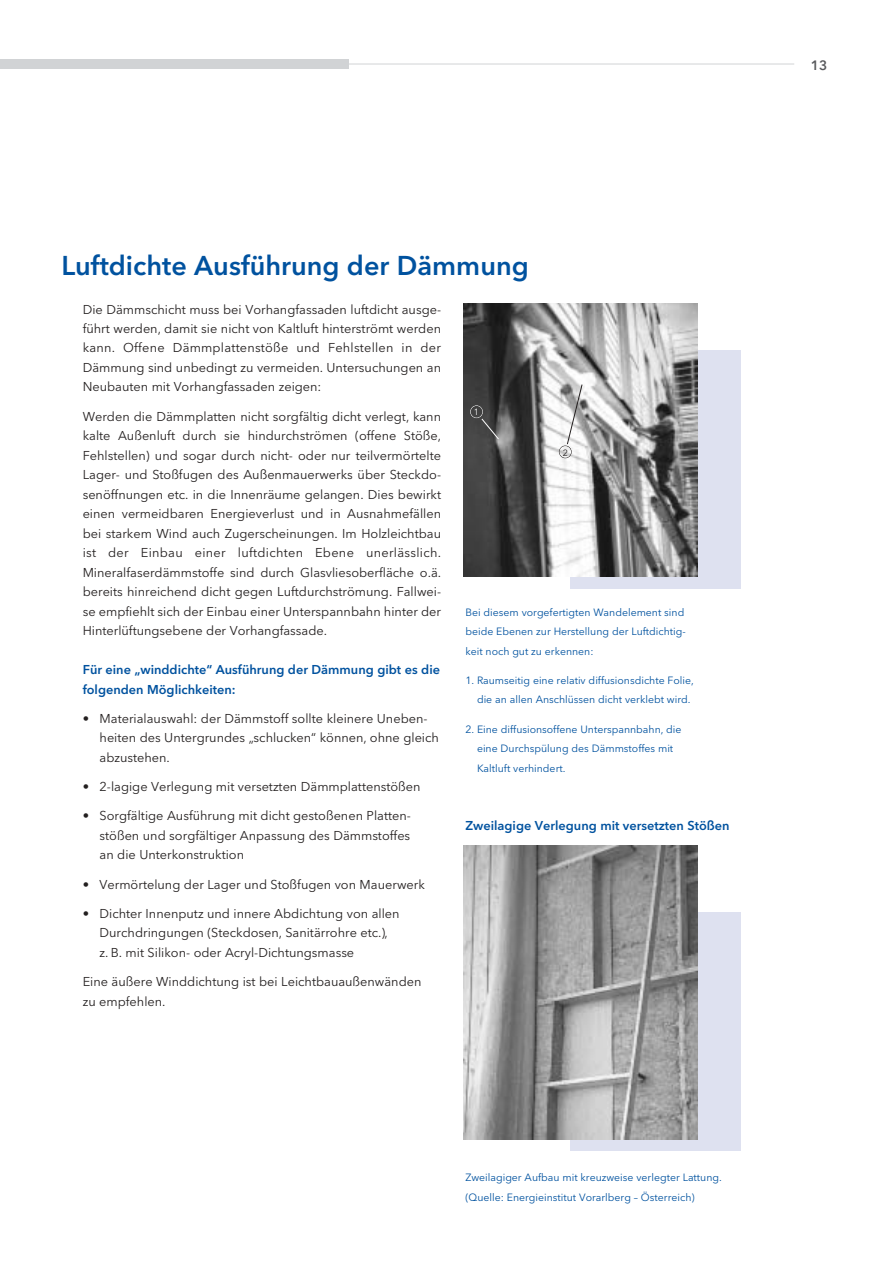
<style>
.page{position:relative;width:894px;height:1263px;background:#fff}
.page>*{position:absolute;margin:0;border:0;box-sizing:border-box;transform-origin:0 0}
.t1{font:600 27px "Avenir Next LT Pro";color:#00529f}
.t2{font:600 13.5px "Avenir Next LT Pro";color:#57585b}
.t3{font:12.75px/19.5px "Avenir Next LT Pro";color:#231f1f;text-align:justify}
.t4{font:600 12.75px/19.5px "Avenir Next LT Pro";color:#00529f}
.t5{font:10.5px/19.5px "Avenir Next LT Pro";color:#00529f}
.t6{font:9px "Avenir Next LT Pro";color:#231f1f}
.t7{font:9px "Avenir Next LT Pro";color:#fff}
</style>
<div class="page">
<hr style="left:0;top:64px;width:794px;height:1px;background:#d1d3d5">
<div style="left:0;top:60px;width:349px;height:9px;background:#d1d3d5"></div>
<div style="left:570px;top:912px;width:170px;height:238px;background:#dee1f0"></div>
<div style="left:570px;top:350px;width:170px;height:238px;background:#dee1f0"></div>
<img style="left:464px;top:303px;width:234px;height:274px">
<img style="left:464px;top:846px;width:234px;height:293px">
<div style="left:559px;top:446px;width:13px;height:12px;border:1px solid #231f1f;border-radius:50%"></div>
<div style="left:470px;top:405px;width:13px;height:13px;border:1px solid #fff;border-radius:50%"></div>
<svg style="left:567px;top:384px;width:16px;height:61px"></svg>
<svg style="left:481px;top:418px;width:18px;height:22px"></svg>
<h1 class="t1" style="left:61px;top:255px;width:469px">Luftdichte Ausführung der Dämmung</h1>
<p class="t3" style="left:83px;top:300px;width:360px">Die Dämmschicht muss bei Vorhangfassaden luftdicht ausge&shy;führt werden, damit sie nicht von Kaltluft hinterströmt werden kann. Offene Dämmplattenstöße und Fehlstellen in der Dämmung sind unbedingt zu vermeiden. Untersuchungen an Neubauten mit Vorhangfassaden zeigen:</p>
<p class="t3" style="left:83px;top:408px;width:360px">Werden die Dämmplatten nicht sorgfältig dicht verlegt, kann kalte Außenluft durch sie hindurchströmen (offene Stöße, Fehlstellen) und sogar durch nicht- oder nur teilvermörtelte Lager- und Stoßfugen des Außenmauerwerks über Steckdo&shy;senöffnungen etc. in die Innenräume gelangen. Dies bewirkt einen vermeidbaren Energieverlust und in Ausnahmefällen bei starkem Wind auch Zugerscheinungen. Im Holzleichtbau ist der Einbau einer luftdichten Ebene unerlässlich.<br>Mineralfaserdämmstoffe sind durch Glasvliesoberfläche o.ä. bereits hinreichend dicht gegen Luftdurchströmung. Fallwei&shy;se empfiehlt sich der Einbau einer Unterspannbahn hinter der Hinterlüftungsebene der Vorhangfassade.</p>
<p class="t4" style="left:83px;top:661px;width:359px">Für eine „winddichte“ Ausführung der Dämmung gibt es die folgenden Möglichkeiten:</p>
<p class="t3" style="left:100px;top:710px;width:341px;text-align:left;text-indent:-17px">• Materialauswahl: der Dämmstoff sollte kleinere Uneben&shy;heiten des Untergrundes „schlucken“ können, ohne gleich abzustehen.</p>
<p class="t3" style="left:83px;top:778px;width:339px">• 2-lagige Verlegung mit versetzten Dämmplattenstößen</p>
<p class="t3" style="left:100px;top:807px;width:313px;text-indent:-17px">• Sorgfältige Ausführung mit dicht gestoßenen Platten&shy;stößen und sorgfältiger Anpassung des Dämmstoffes an die Unterkonstruktion</p>
<p class="t3" style="left:83px;top:876px;width:344px">• Vermörtelung der Lager und Stoßfugen von Mauerwerk</p>
<p class="t3" style="left:100px;top:905px;width:302px;text-align:left;text-indent:-17px">• Dichter Innenputz und innere Abdichtung von allen<br>Durchdringungen (Steckdosen, Sanitärrohre etc.), z. B. mit Silikon- oder Acryl-Dichtungsmasse</p>
<p class="t3" style="left:83px;top:973px;width:340px">Eine äußere Winddichtung ist bei Leichtbauaußenwänden zu empfehlen.</p>
<p class="t7" style="left:474px;top:409px;width:7px">1</p>
<p class="t6" style="left:563px;top:449px;width:7px">2</p>
<p class="t5" style="left:465px;top:603px;width:222px">Bei diesem vorgefertigten Wandelement sind beide Ebenen zur Herstellung der Luftdichtig&shy;keit noch gut zu erkennen:</p>
<p class="t5" style="left:477px;top:672px;width:218px;text-indent:-12px">1. Raumseitig eine relativ diffusionsdichte Folie, die an allen Anschlüssen dicht verklebt wird.</p>
<p class="t5" style="left:477px;top:720px;width:206px;text-indent:-12px">2. Eine diffusionsoffene Unterspannbahn, die eine Durchspülung des Dämmstoffes mit<br>Kaltluft verhindert.</p>
<p class="t4" style="left:465px;top:817px;width:266px">Zweilagige Verlegung mit versetzten Stößen</p>
<p class="t5" style="left:465px;top:1169px;width:258px">Zweilagiger Aufbau mit kreuzweise verlegter Lattung. (Quelle: Energieinstitut Vorarlberg – Österreich)</p>
<p class="t2" style="left:811px;top:60px;width:18px">13</p>
</div>
